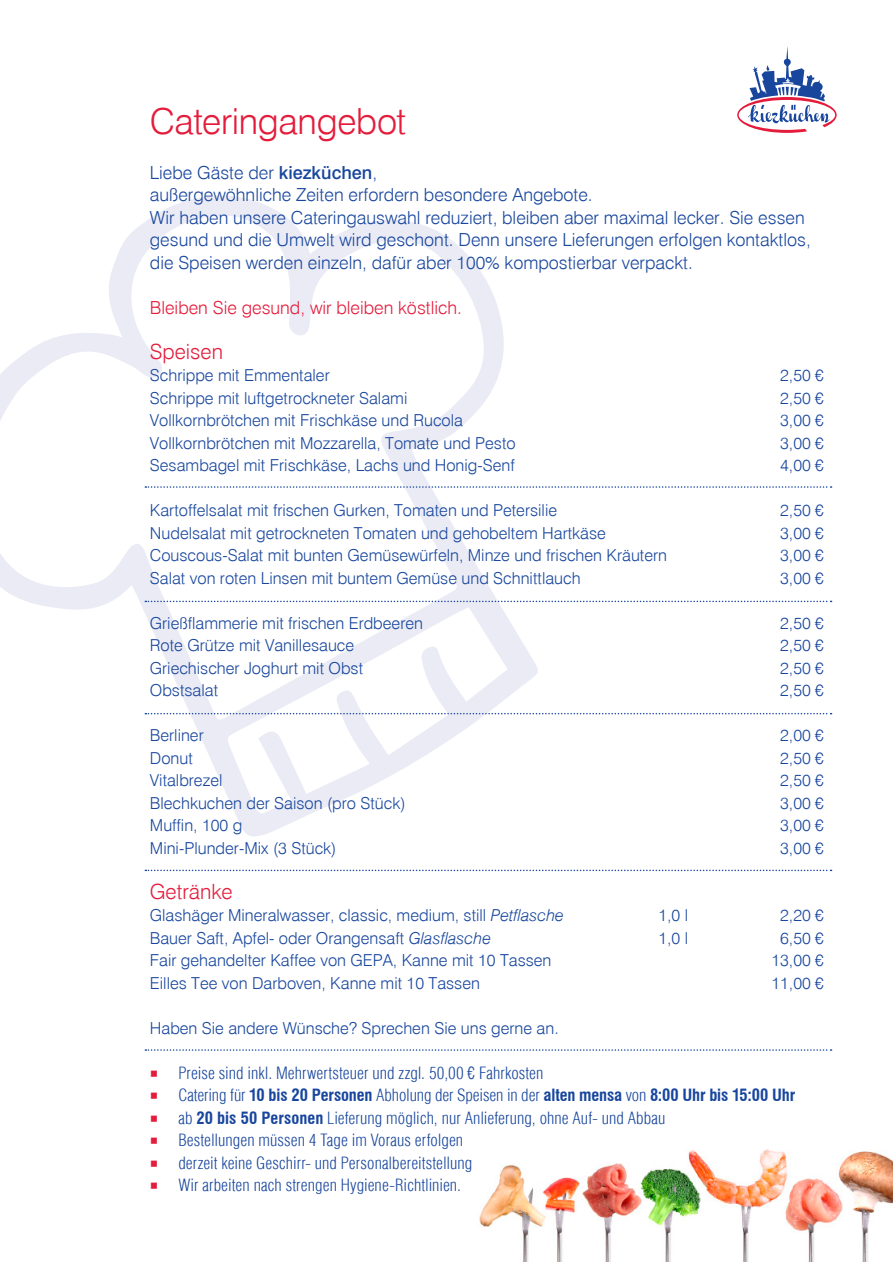
<style>
.page{position:relative;width:893px;height:1263px;background:#fff}
.page>*{position:absolute;margin:0;border:0;box-sizing:border-box;transform-origin:0 0}
.t1{font:300 36px "Swiss 721 BT";letter-spacing:-.005em;color:#e41c3b}
.fließ_einleitung_11p{font:300 21px "Swiss 721 BT";color:#e41c3b}
.fließ_einleitung_11p-2{font:300 18px/22.5px "Swiss 721 BT";color:#18469d}
.fließ_einleitung_11p-3{font:300 18px "Swiss 721 BT";color:#e41c3b}
.fließ_einleitung_11p-4{font:300 16.5px "Swiss 721 BT";color:#18469d}
.swis721_Cn_BT_light{font:300 condensed 16.5px "Swiss 721 BT";letter-spacing:.005em;color:#18469d}
.swis721_Cn_BT_light-2{font:700 condensed 16.5px "Swiss 721 BT";letter-spacing:-.01em;color:#18469d}
.s1{font-weight:500}
.s2{font-style:italic}
.s3{font-family:"Minion Pro";font-weight:400;font-stretch:normal;font-size:21px;color:#e41c3b}
.s4{font-weight:300}
.s5{font-weight:700}
</style>
<div class="page">
<svg style="left:0;top:196px;width:540px;height:640px"></svg>
<img style="left:479px;top:1149px;width:414px;height:112px">
<svg style="left:145px;top:601px;width:687px;height:1px"></svg>
<svg style="left:145px;top:486px;width:687px;height:2px"></svg>
<svg style="left:145px;top:713px;width:687px;height:1px"></svg>
<svg style="left:145px;top:870px;width:687px;height:1px"></svg>
<svg style="left:145px;top:1049px;width:687px;height:2px"></svg>
<svg style="left:737px;top:46px;width:100px;height:87px"></svg>
<p class="t1" style="left:150px;top:99px;width:258px">Cateringangebot</p>
<p class="fließ_einleitung_11p-2" style="left:150px;top:161px;width:229px">Liebe Gäste der <span class="s1">kiezküchen</span>,</p>
<p class="fließ_einleitung_11p-2" style="left:150px;top:183px;width:444px">außergewöhnliche Zeiten erfordern besondere Angebote.</p>
<p class="fließ_einleitung_11p-2" style="left:150px;top:206px;width:662px">Wir haben unsere Cateringauswahl reduziert, bleiben aber maximal lecker. Sie essen gesund und die Umwelt wird geschont. Denn unsere Lieferungen erfolgen kontaktlos,</p>
<p class="fließ_einleitung_11p-2" style="left:150px;top:251px;width:544px">die Speisen werden einzeln, dafür aber 100% kompostierbar verpackt.</p>
<p class="fließ_einleitung_11p-3" style="left:150px;top:296px;width:314px">Bleiben Sie gesund, wir bleiben köstlich.</p>
<p class="fließ_einleitung_11p" style="left:150px;top:339px;width:75px">Speisen</p>
<p class="fließ_einleitung_11p-4" style="left:150px;top:365px;width:181px">Schrippe mit Emmentaler</p>
<p class="fließ_einleitung_11p-4" style="left:780px;top:365px;width:45px">2,50 ¤</p>
<p class="fließ_einleitung_11p-4" style="left:150px;top:388px;width:259px">Schrippe mit luftgetrockneter Salami</p>
<p class="fließ_einleitung_11p-4" style="left:780px;top:388px;width:45px">2,50 ¤</p>
<p class="fließ_einleitung_11p-4" style="left:150px;top:410px;width:315px">Vollkornbrötchen mit Frischkäse und Rucola</p>
<p class="fließ_einleitung_11p-4" style="left:780px;top:410px;width:45px">3,00 ¤</p>
<p class="fließ_einleitung_11p-4" style="left:150px;top:433px;width:367px">Vollkornbrötchen mit Mozzarella, Tomate und Pesto</p>
<p class="fließ_einleitung_11p-4" style="left:780px;top:433px;width:45px">3,00 ¤</p>
<p class="fließ_einleitung_11p-4" style="left:150px;top:455px;width:366px">Sesambagel mit Frischkäse, Lachs und Honig-Senf</p>
<p class="fließ_einleitung_11p-4" style="left:780px;top:455px;width:45px">4,00 ¤</p>
<p class="fließ_einleitung_11p-4" style="left:150px;top:500px;width:409px">Kartoffelsalat mit frischen Gurken, Tomaten und Petersilie</p>
<p class="fließ_einleitung_11p-4" style="left:780px;top:500px;width:45px">2,50 ¤</p>
<p class="fließ_einleitung_11p-4" style="left:150px;top:523px;width:458px">Nudelsalat mit getrockneten Tomaten und gehobeltem Hartkäse</p>
<p class="fließ_einleitung_11p-4" style="left:780px;top:523px;width:45px">3,00 ¤</p>
<p class="fließ_einleitung_11p-4" style="left:150px;top:545px;width:519px">Couscous-Salat mit bunten Gemüsewürfeln, Minze und frischen Kräutern</p>
<p class="fließ_einleitung_11p-4" style="left:780px;top:545px;width:45px">3,00 ¤</p>
<p class="fließ_einleitung_11p-4" style="left:150px;top:568px;width:432px">Salat von roten Linsen mit buntem Gemüse und Schnittlauch</p>
<p class="fließ_einleitung_11p-4" style="left:780px;top:568px;width:45px">3,00 ¤</p>
<p class="fließ_einleitung_11p-4" style="left:150px;top:613px;width:275px">Grießflammerie mit frischen Erdbeeren</p>
<p class="fließ_einleitung_11p-4" style="left:780px;top:613px;width:45px">2,50 ¤</p>
<p class="fließ_einleitung_11p-4" style="left:150px;top:635px;width:206px">Rote Grütze mit Vanillesauce</p>
<p class="fließ_einleitung_11p-4" style="left:780px;top:635px;width:45px">2,50 ¤</p>
<p class="fließ_einleitung_11p-4" style="left:150px;top:658px;width:215px">Griechischer Joghurt mit Obst</p>
<p class="fließ_einleitung_11p-4" style="left:780px;top:658px;width:45px">2,50 ¤</p>
<p class="fließ_einleitung_11p-4" style="left:150px;top:680px;width:70px">Obstsalat</p>
<p class="fließ_einleitung_11p-4" style="left:780px;top:680px;width:45px">2,50 ¤</p>
<p class="fließ_einleitung_11p-4" style="left:150px;top:725px;width:55px">Berliner</p>
<p class="fließ_einleitung_11p-4" style="left:780px;top:725px;width:45px">2,00 ¤</p>
<p class="fließ_einleitung_11p-4" style="left:150px;top:748px;width:44px">Donut</p>
<p class="fließ_einleitung_11p-4" style="left:780px;top:748px;width:45px">2,50 ¤</p>
<p class="fließ_einleitung_11p-4" style="left:150px;top:770px;width:74px">Vitalbrezel</p>
<p class="fließ_einleitung_11p-4" style="left:780px;top:770px;width:45px">2,50 ¤</p>
<p class="fließ_einleitung_11p-4" style="left:150px;top:793px;width:257px">Blechkuchen der Saison (pro Stück)</p>
<p class="fließ_einleitung_11p-4" style="left:780px;top:793px;width:45px">3,00 ¤</p>
<p class="fließ_einleitung_11p-4" style="left:150px;top:815px;width:94px">Muffin, 100 g</p>
<p class="fließ_einleitung_11p-4" style="left:780px;top:815px;width:45px">3,00 ¤</p>
<p class="fließ_einleitung_11p-4" style="left:150px;top:838px;width:188px">Mini-Plunder-Mix (3 Stück)</p>
<p class="fließ_einleitung_11p-4" style="left:780px;top:838px;width:45px">3,00 ¤</p>
<p class="fließ_einleitung_11p" style="left:150px;top:879px;width:84px">Getränke</p>
<p class="fließ_einleitung_11p-4" style="left:150px;top:905px;width:416px">Glashäger Mineralwasser, classic, medium, still <span class="s2">Petflasche</span></p>
<p class="fließ_einleitung_11p-4" style="left:658px;top:905px;width:31px">1,0 l</p>
<p class="fließ_einleitung_11p-4" style="left:780px;top:905px;width:45px">2,20 ¤</p>
<p class="fließ_einleitung_11p-4" style="left:150px;top:928px;width:343px">Bauer Saft, Apfel- oder Orangensaft <span class="s2">Glasflasche</span></p>
<p class="fließ_einleitung_11p-4" style="left:658px;top:928px;width:31px">1,0 l</p>
<p class="fließ_einleitung_11p-4" style="left:780px;top:928px;width:45px">6,50 ¤</p>
<p class="fließ_einleitung_11p-4" style="left:150px;top:950px;width:403px">Fair gehandelter Kaffee von GEPA, Kanne mit 10 Tassen</p>
<p class="fließ_einleitung_11p-4" style="left:771px;top:950px;width:54px">13,00 ¤</p>
<p class="fließ_einleitung_11p-4" style="left:150px;top:973px;width:332px">Eilles Tee von Darboven, Kanne mit 10 Tassen</p>
<p class="fließ_einleitung_11p-4" style="left:771px;top:973px;width:54px">11,00 ¤</p>
<p class="fließ_einleitung_11p-4" style="left:150px;top:1018px;width:410px">Haben Sie andere Wünsche? Sprechen Sie uns gerne an.</p>
<p class="swis721_Cn_BT_light" style="left:150px;top:1063px;width:395px"><span class="s3">■</span> Preise sind inkl. Mehrwertsteuer und zzgl. 50,00 ¤ Fahrkosten</p>
<p class="swis721_Cn_BT_light-2" style="left:150px;top:1085px;width:647px"><span class="s3">■</span> <span class="s4">Catering für</span> 10 bis 20 Personen <span class="s4">Abholung der Speisen in der</span> alten mensa <span class="s4">von</span> 8:00 Uhr bis 15:00 Uhr</p>
<p class="swis721_Cn_BT_light" style="left:150px;top:1108px;width:517px"><span class="s3">■</span> ab <span class="s5">20 bis 50 Personen</span> Lieferung möglich, nur Anlieferung, ohne Auf- und Abbau</p>
<p class="swis721_Cn_BT_light" style="left:150px;top:1130px;width:315px"><span class="s3">■</span> Bestellungen müssen 4 Tage im Voraus erfolgen</p>
<p class="swis721_Cn_BT_light" style="left:150px;top:1153px;width:324px"><span class="s3">■</span> derzeit keine Geschirr- und Personalbereitstellung</p>
<p class="swis721_Cn_BT_light" style="left:150px;top:1175px;width:313px"><span class="s3">■</span> Wir arbeiten nach strengen Hygiene-Richtlinien.</p>
</div>
